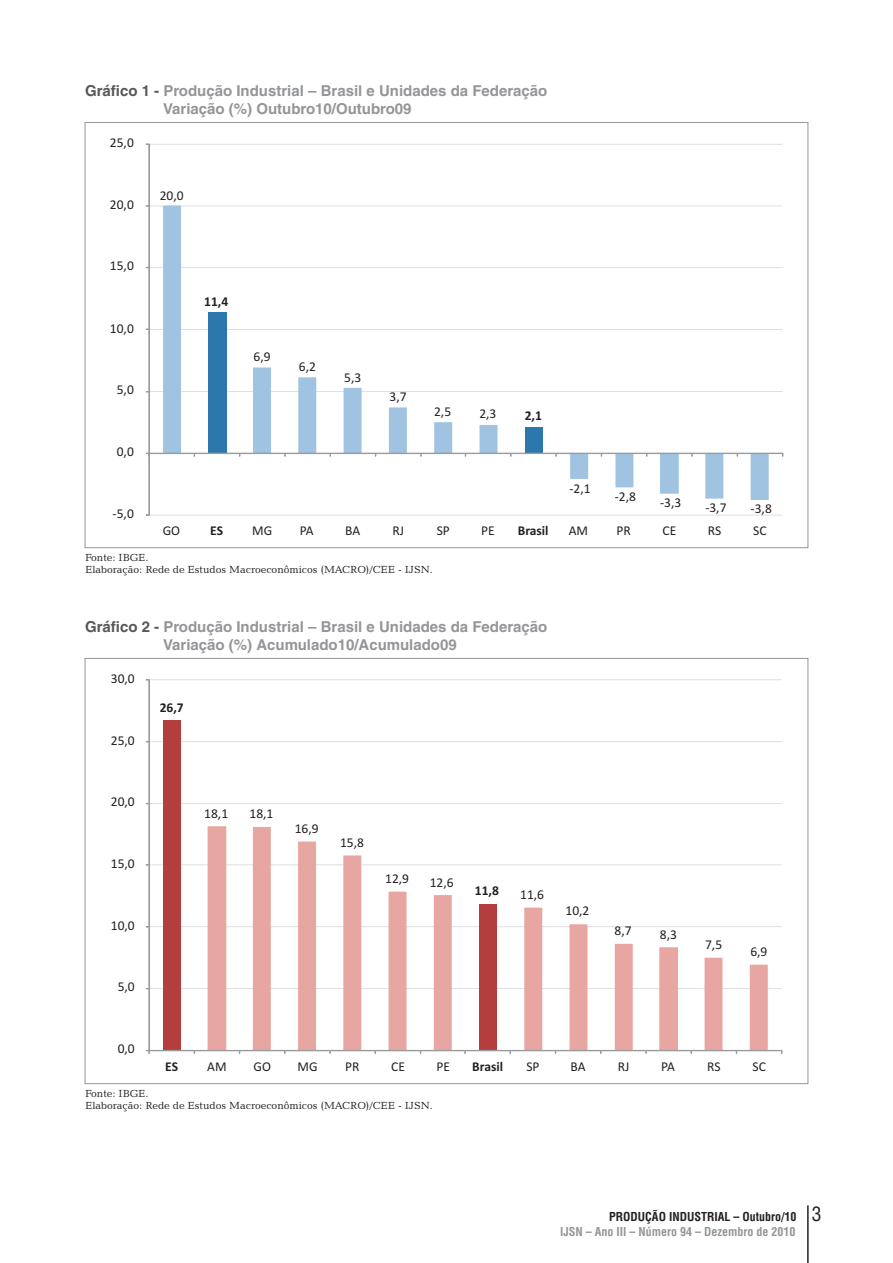
<style>
.page{position:relative;width:893px;height:1263px;background:#fff}
.page>*{position:absolute;margin:0;border:0;box-sizing:border-box;transform-origin:0 0}
.t1{font:condensed 19.5px "Helvetica LT";color:#231f20}
.t2{font:700 15px/17.9px "Helvetica LT";color:#939598}
.t3{font:13.5px "Calibri";color:#231f20}
.t4{font:700 13.5px "Calibri";color:#231f20}
.t5{font:700 condensed 12px "Helvetica LT";color:#939598}
.t6{font:700 condensed 12px "Helvetica LT";color:#231f20}
.t7{font:10.5px/12.6px "Candida BT";color:#231f20}
.s1{color:#57585a}
</style>
<div class="page">
<svg style="left:146px;top:144px;width:637px;height:372px"></svg>
<hr style="left:807px;top:1205px;width:1px;height:58px;background:#231f20">
<svg style="left:146px;top:679px;width:636px;height:375px"></svg>
<p class="t2" style="left:163px;top:83px;width:386px;text-indent:-78px"><span class="s1">Gráfico 1 -</span> Produção Industrial – Brasil e Unidades da Federação<br>Variação (%) Outubro10/Outubro09</p>
<p class="t3" style="left:110px;top:137px;width:25px">25,0</p>
<p class="t3" style="left:110px;top:199px;width:25px">20,0</p>
<p class="t3" style="left:110px;top:260px;width:25px">15,0</p>
<p class="t3" style="left:110px;top:323px;width:25px">10,0</p>
<p class="t3" style="left:117px;top:384px;width:19px">5,0</p>
<p class="t3" style="left:117px;top:446px;width:19px">0,0</p>
<p class="t3" style="left:113px;top:508px;width:23px">-5,0</p>
<p class="t3" style="left:160px;top:189px;width:25px">20,0</p>
<p class="t4" style="left:204px;top:296px;width:26px">11,4</p>
<p class="t3" style="left:254px;top:351px;width:19px">6,9</p>
<p class="t3" style="left:299px;top:360px;width:19px">6,2</p>
<p class="t3" style="left:344px;top:372px;width:19px">5,3</p>
<p class="t3" style="left:389px;top:391px;width:19px">3,7</p>
<p class="t3" style="left:434px;top:405px;width:19px">2,5</p>
<p class="t3" style="left:479px;top:408px;width:19px">2,3</p>
<p class="t4" style="left:525px;top:410px;width:19px">2,1</p>
<p class="t3" style="left:569px;top:482px;width:23px">-2,1</p>
<p class="t3" style="left:615px;top:491px;width:23px">-2,8</p>
<p class="t3" style="left:660px;top:497px;width:23px">-3,3</p>
<p class="t3" style="left:705px;top:502px;width:23px">-3,7</p>
<p class="t3" style="left:751px;top:503px;width:23px">-3,8</p>
<p class="t3" style="left:163px;top:525px;width:19px">GO</p>
<p class="t4" style="left:210px;top:525px;width:14px">ES</p>
<p class="t3" style="left:252px;top:525px;width:22px">MG</p>
<p class="t3" style="left:300px;top:525px;width:15px">PA</p>
<p class="t3" style="left:345px;top:525px;width:17px">BA</p>
<p class="t3" style="left:392px;top:525px;width:13px">RJ</p>
<p class="t3" style="left:437px;top:525px;width:15px">SP</p>
<p class="t3" style="left:481px;top:525px;width:15px">PE</p>
<p class="t4" style="left:518px;top:525px;width:32px">Brasil</p>
<p class="t3" style="left:569px;top:525px;width:21px">AM</p>
<p class="t3" style="left:616px;top:525px;width:16px">PR</p>
<p class="t3" style="left:662px;top:525px;width:15px">CE</p>
<p class="t3" style="left:708px;top:525px;width:15px">RS</p>
<p class="t3" style="left:753px;top:525px;width:15px">SC</p>
<p class="t7" style="left:85px;top:552px;width:349px">Fonte: IBGE.<br>Elaboração: Rede de Estudos Macroeconômicos (MACRO)/CEE - IJSN.</p>
<p class="t2" style="left:163px;top:619px;width:386px;text-indent:-78px"><span class="s1">Gráfico 2 -</span> Produção Industrial – Brasil e Unidades da Federação<br>Variação (%) Acumulado10/Acumulado09</p>
<p class="t3" style="left:111px;top:672px;width:25px">30,0</p>
<p class="t3" style="left:111px;top:734px;width:25px">25,0</p>
<p class="t3" style="left:111px;top:796px;width:25px">20,0</p>
<p class="t3" style="left:111px;top:858px;width:25px">15,0</p>
<p class="t3" style="left:111px;top:920px;width:25px">10,0</p>
<p class="t3" style="left:118px;top:981px;width:19px">5,0</p>
<p class="t3" style="left:118px;top:1043px;width:19px">0,0</p>
<p class="t4" style="left:160px;top:701px;width:26px">26,7</p>
<p class="t3" style="left:204px;top:808px;width:25px">18,1</p>
<p class="t3" style="left:249px;top:808px;width:25px">18,1</p>
<p class="t3" style="left:295px;top:823px;width:25px">16,9</p>
<p class="t3" style="left:340px;top:836px;width:25px">15,8</p>
<p class="t3" style="left:385px;top:872px;width:25px">12,9</p>
<p class="t3" style="left:430px;top:877px;width:25px">12,6</p>
<p class="t4" style="left:475px;top:885px;width:26px">11,8</p>
<p class="t3" style="left:520px;top:888px;width:25px">11,6</p>
<p class="t3" style="left:565px;top:905px;width:25px">10,2</p>
<p class="t3" style="left:615px;top:925px;width:19px">8,7</p>
<p class="t3" style="left:660px;top:929px;width:19px">8,3</p>
<p class="t3" style="left:705px;top:939px;width:19px">7,5</p>
<p class="t3" style="left:750px;top:946px;width:19px">6,9</p>
<p class="t4" style="left:165px;top:1061px;width:14px">ES</p>
<p class="t3" style="left:207px;top:1061px;width:21px">AM</p>
<p class="t3" style="left:254px;top:1061px;width:19px">GO</p>
<p class="t3" style="left:298px;top:1061px;width:22px">MG</p>
<p class="t3" style="left:345px;top:1061px;width:16px">PR</p>
<p class="t3" style="left:391px;top:1061px;width:15px">CE</p>
<p class="t3" style="left:436px;top:1061px;width:15px">PE</p>
<p class="t4" style="left:472px;top:1061px;width:32px">Brasil</p>
<p class="t3" style="left:526px;top:1061px;width:15px">SP</p>
<p class="t3" style="left:571px;top:1061px;width:17px">BA</p>
<p class="t3" style="left:618px;top:1061px;width:13px">RJ</p>
<p class="t3" style="left:661px;top:1061px;width:15px">PA</p>
<p class="t3" style="left:707px;top:1061px;width:15px">RS</p>
<p class="t3" style="left:752px;top:1061px;width:15px">SC</p>
<p class="t7" style="left:85px;top:1088px;width:349px">Fonte: IBGE.<br>Elaboração: Rede de Estudos Macroeconômicos (MACRO)/CEE - IJSN.</p>
<p class="t6" style="left:609px;top:1211px;width:189px">PRODUÇÃO INDUSTRIAL – Outubro/10</p>
<p class="t5" style="left:560px;top:1227px;width:237px">IJSN – Ano III – Número 94 – Dezembro de 2010</p>
<h1 class="t1" style="left:812px;top:1206px;width:11px">3</h1>
</div>
